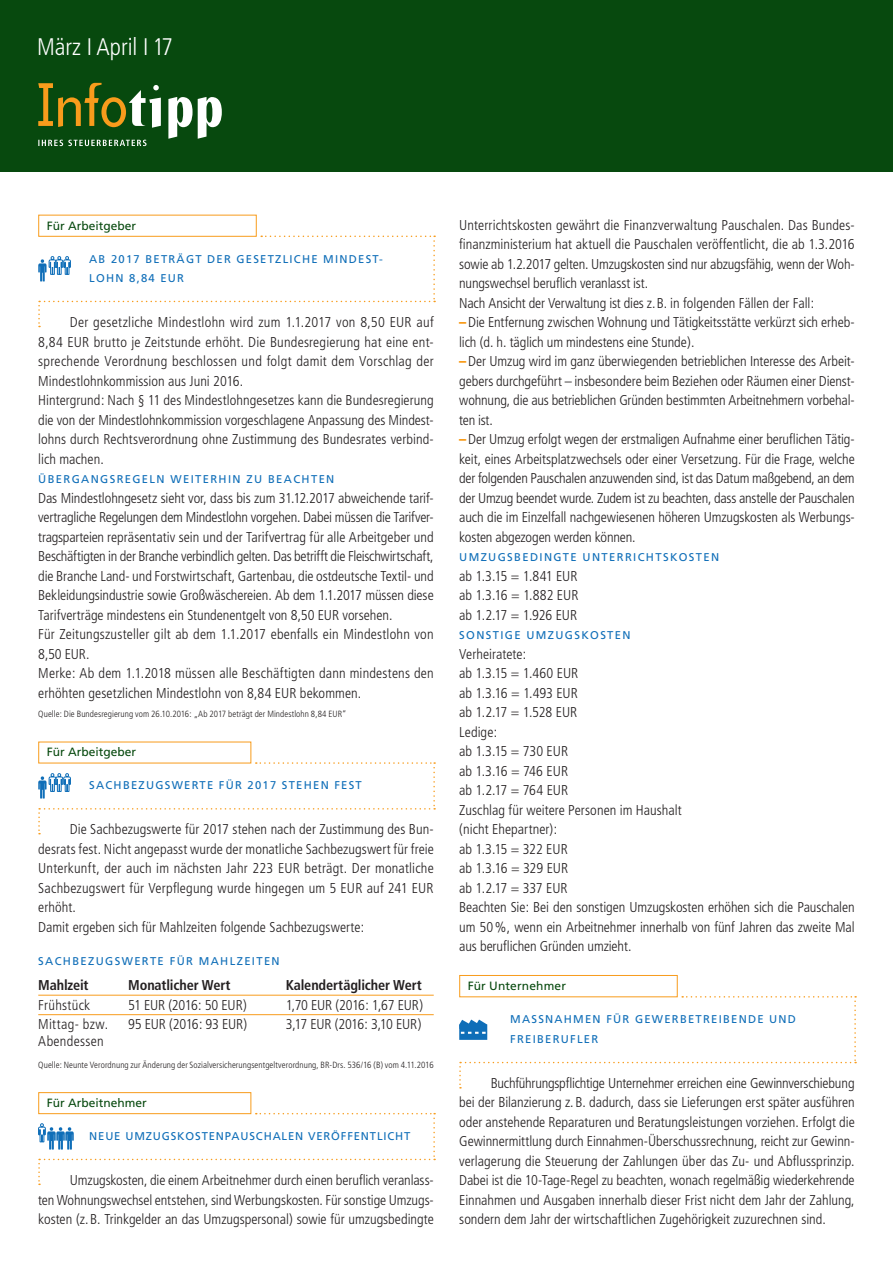
<style>
.page{position:relative;width:893px;height:1263px;background:#fff}
.page>*{position:absolute;margin:0;border:0;box-sizing:border-box;transform-origin:0 0}
.t1{font:300 condensed 24px "Frutiger";color:#fff}
.Fließtext{font:300 condensed 14.25px/19.5px "Frutiger";color:#231f20;text-align:justify}
.Fließtext-2{font:300 condensed 14.25px "Frutiger";letter-spacing:-.02em;color:#231f20}
.Fließtext-3{font:700 condensed 14.25px "Frutiger";letter-spacing:-.01em;color:#231f20}
.Fließtext-4{font:300 condensed 14.25px "Frutiger";letter-spacing:.02em;color:#231f20}
.Fließtext-5{font:12px "Frutiger";color:#07490e}
.Headline_Fließtext{font:11.25px/19.5px "Frutiger";letter-spacing:.11em;color:#0f6eb8}
.Headline_Fließtext-2{font:11.25px "Frutiger";letter-spacing:.075em;color:#0f6eb8}
.Fließtext-6{font:11.25px "Frutiger";letter-spacing:.11em;color:#0f6eb8}
.Fließtext-7{font:300 condensed 9px "Frutiger";letter-spacing:.01em;color:#231f20}
.s1{font-weight:900;color:#f89c1c}
</style>
<div class="page">
<hr style="left:38px;top:995px;width:396px;height:1px;background:#f89c1c">
<hr style="left:38px;top:1014px;width:396px;height:1px;background:#f89c1c">
<div style="left:0;top:0;width:893px;height:171px;background:#07490e"></div>
<svg style="left:38px;top:83px;width:184px;height:63px"></svg>
<svg style="left:38px;top:236px;width:397px;height:91px"></svg>
<div style="left:459px;top:975px;width:219px;height:22px;border:1px solid #f89c1c"></div>
<svg style="left:459px;top:996px;width:397px;height:92px"></svg>
<div style="left:38px;top:1092px;width:213px;height:22px;border:1px solid #f89c1c"></div>
<svg style="left:38px;top:1113px;width:397px;height:72px"></svg>
<svg style="left:38px;top:762px;width:397px;height:72px"></svg>
<p class="t1" style="left:37px;top:33px;width:137px">März I April I 17</p>
<p class="Fließtext-5" style="left:47px;top:218px;width:91px">Für Arbeitgeber</p>
<p class="Headline_Fließtext" style="left:89px;top:249px;width:295px">AB 2017 BETRÄGT DER GESETZLICHE MINDEST-<br>LOHN 8,84 EUR</p>
<p class="Fließtext" style="left:38px;top:313px;width:397px;text-indent:32px">Der gesetzliche Mindestlohn wird zum 1.1.2017 von 8,50 EUR auf 8,84 EUR brutto je Zeitstunde erhöht. Die Bundesregierung hat eine ent&shy;sprechende Verordnung beschlossen und folgt damit dem Vorschlag der Mindestlohnkommission aus Juni 2016.</p>
<p class="Fließtext" style="left:38px;top:391px;width:397px">Hintergrund: Nach § 11 des Mindestlohngesetzes kann die Bundesregierung die von der Mindestlohnkommission vorgeschlagene Anpassung des Mindest&shy;lohns durch Rechtsverordnung ohne Zustimmung des Bundesrates verbind&shy;lich machen.</p>
<p class="Headline_Fließtext" style="left:38px;top:469px;width:298px">ÜBERGANGSREGELN WEITERHIN ZU BEACHTEN</p>
<p class="Fließtext" style="left:38px;top:488px;width:397px">Das Mindestlohngesetz sieht vor, dass bis zum 31.12.2017 abweichende tarif&shy;vertragliche Regelungen dem Mindestlohn vorgehen. Dabei müssen die Tarifver&shy;tragsparteien repräsentativ sein und der Tarifvertrag für alle Arbeitgeber und Beschäftigten in der Branche verbindlich gelten. Das betrifft die Fleischwirtschaft, die Branche Land- und Forstwirtschaft, Gartenbau, die ostdeutsche Textil- und Bekleidungsindustrie sowie Großwäschereien. Ab dem 1.1.2017 müssen diese Tarifverträge mindestens ein Stundenentgelt von 8,50 EUR vorsehen.</p>
<p class="Fließtext" style="left:38px;top:625px;width:397px">Für Zeitungszusteller gilt ab dem 1.1.2017 ebenfalls ein Mindestlohn von<br>8,50 EUR.</p>
<p class="Fließtext" style="left:38px;top:664px;width:397px">Merke: Ab dem 1.1.2018 müssen alle Beschäftigten dann mindestens den erhöhten gesetzlichen Mindestlohn von 8,84 EUR bekommen.</p>
<p class="Fließtext-7" style="left:38px;top:709px;width:310px">Quelle: Die Bundesregierung vom 26.10.2016: „Ab 2017 beträgt der Mindestlohn 8,84 EUR“</p>
<p class="Fließtext-5" style="left:47px;top:745px;width:91px">Für Arbeitgeber</p>
<p class="Fließtext-6" style="left:89px;top:778px;width:274px">SACHBEZUGSWERTE FÜR 2017 STEHEN FEST</p>
<p class="Fließtext" style="left:38px;top:820px;width:397px;text-indent:32px">Die Sachbezugswerte für 2017 stehen nach der Zustimmung des Bun&shy;desrats fest. Nicht angepasst wurde der monatliche Sachbezugswert für freie Unterkunft, der auch im nächsten Jahr 223 EUR beträgt. Der monatliche Sachbezugswert für Verpflegung wurde hingegen um 5 EUR auf 241 EUR erhöht.</p>
<p class="Fließtext" style="left:38px;top:917px;width:328px">Damit ergeben sich für Mahlzeiten folgende Sachbezugswerte:</p>
<p class="Headline_Fließtext" style="left:38px;top:951px;width:243px">SACHBEZUGSWERTE FÜR MAHLZEITEN</p>
<p class="Fließtext-3" style="left:38px;top:977px;width:52px">Mahlzeit</p>
<p class="Fließtext-3" style="left:128px;top:977px;width:104px">Monatlicher Wert</p>
<p class="Fließtext-3" style="left:286px;top:977px;width:138px">Kalendertäglicher Wert</p>
<p class="Fließtext-4" style="left:38px;top:996px;width:54px">Frühstück</p>
<p class="Fließtext-2" style="left:128px;top:996px;width:120px">51 EUR (2016: 50 EUR)</p>
<p class="Fließtext-2" style="left:286px;top:996px;width:139px">1,70 EUR (2016: 1,67 EUR)</p>
<p class="Fließtext-4" style="left:38px;top:1016px;width:71px">Mittag- bzw.</p>
<p class="Fließtext-2" style="left:128px;top:1016px;width:121px">95 EUR (2016: 93 EUR)</p>
<p class="Fließtext-2" style="left:286px;top:1016px;width:137px">3,17 EUR (2016: 3,10 EUR)</p>
<p class="Fließtext-4" style="left:38px;top:1033px;width:67px">Abendessen</p>
<p class="Fließtext-7" style="left:38px;top:1060px;width:397px">Quelle: Neunte Verordnung zur Änderung der Sozialversicherungsentgeltverordnung, BR-Drs. 536/16 (B) vom 4.11.2016</p>
<p class="Fließtext-5" style="left:47px;top:1096px;width:102px">Für Arbeitnehmer</p>
<p class="Headline_Fließtext-2" style="left:89px;top:1129px;width:323px">NEUE UMZUGSKOSTENPAUSCHALEN VERÖFFENTLICHT</p>
<p class="Fließtext" style="left:38px;top:1171px;width:397px;text-indent:32px">Umzugskosten, die einem Arbeitnehmer durch einen beruflich veranlass&shy;ten Wohnungswechsel entstehen, sind Werbungskosten. Für sonstige Umzugs&shy;kosten (z.B. Trinkgelder an das Umzugspersonal) sowie für umzugsbedingte</p>
<p class="Fließtext" style="left:459px;top:215px;width:397px">Unterrichtskosten gewährt die Finanzverwaltung Pauschalen. Das Bundes&shy;finanzministerium hat aktuell die Pauschalen veröffentlicht, die ab 1.3.2016 sowie ab 1.2.2017 gelten. Umzugskosten sind nur abzugsfähig, wenn der Woh&shy;nungswechsel beruflich veranlasst ist.</p>
<p class="Fließtext" style="left:459px;top:293px;width:357px">Nach Ansicht der Verwaltung ist dies z.B. in folgenden Fällen der Fall:</p>
<p class="Fließtext" style="left:459px;top:313px;width:397px"><span class="s1">–</span>Die Entfernung zwischen Wohnung und Tätigkeitsstätte verkürzt sich erheb&shy;lich (d. h. täglich um mindestens eine Stunde).</p>
<p class="Fließtext" style="left:459px;top:352px;width:397px"><span class="s1">–</span>Der Umzug wird im ganz überwiegenden betrieblichen Interesse des Arbeit&shy;gebers durchgeführt – insbesondere beim Beziehen oder Räumen einer Dienst&shy;wohnung, die aus betrieblichen Gründen bestimmten Arbeitnehmern vorbehal&shy;ten ist.</p>
<p class="Fließtext" style="left:459px;top:430px;width:397px"><span class="s1">–</span>Der Umzug erfolgt wegen der erstmaligen Aufnahme einer beruflichen Tätig&shy;keit, eines Arbeitsplatzwechsels oder einer Versetzung. Für die Frage, welche der folgenden Pauschalen anzuwenden sind, ist das Datum maßgebend, an dem der Umzug beendet wurde. Zudem ist zu beachten, dass anstelle der Pauschalen auch die im Einzelfall nachgewiesenen höheren Umzugskosten als Werbungs&shy;kosten abgezogen werden können.</p>
<p class="Headline_Fließtext" style="left:459px;top:547px;width:261px">UMZUGSBEDINGTE UNTERRICHTSKOSTEN</p>
<p class="Fließtext" style="left:459px;top:566px;width:120px">ab 1.3.15 = 1.841 EUR</p>
<p class="Fließtext" style="left:459px;top:586px;width:121px">ab 1.3.16 = 1.882 EUR</p>
<p class="Fließtext" style="left:459px;top:605px;width:120px">ab 1.2.17 = 1.926 EUR</p>
<p class="Headline_Fließtext" style="left:459px;top:625px;width:173px">SONSTIGE UMZUGSKOSTEN</p>
<p class="Fließtext" style="left:459px;top:644px;width:69px">Verheiratete:</p>
<p class="Fließtext" style="left:459px;top:664px;width:121px">ab 1.3.15 = 1.460 EUR</p>
<p class="Fließtext" style="left:459px;top:683px;width:120px">ab 1.3.16 = 1.493 EUR</p>
<p class="Fließtext" style="left:459px;top:703px;width:120px">ab 1.2.17 = 1.528 EUR</p>
<p class="Fließtext" style="left:459px;top:722px;width:39px">Ledige:</p>
<p class="Fließtext" style="left:459px;top:742px;width:110px">ab 1.3.15 = 730 EUR</p>
<p class="Fließtext" style="left:459px;top:761px;width:110px">ab 1.3.16 = 746 EUR</p>
<p class="Fließtext" style="left:459px;top:781px;width:111px">ab 1.2.17 = 764 EUR</p>
<p class="Fließtext" style="left:459px;top:800px;width:224px">Zuschlag für weitere Personen im Haushalt</p>
<p class="Fließtext" style="left:459px;top:820px;width:99px">(nicht Ehepartner):</p>
<p class="Fließtext" style="left:459px;top:839px;width:110px">ab 1.3.15 = 322 EUR</p>
<p class="Fließtext" style="left:459px;top:859px;width:110px">ab 1.3.16 = 329 EUR</p>
<p class="Fließtext" style="left:459px;top:878px;width:110px">ab 1.2.17 = 337 EUR</p>
<p class="Fließtext" style="left:459px;top:898px;width:397px">Beachten Sie: Bei den sonstigen Umzugskosten erhöhen sich die Pauschalen um 50%, wenn ein Arbeitnehmer innerhalb von fünf Jahren das zweite Mal aus beruflichen Gründen umzieht.</p>
<p class="Fließtext-5" style="left:468px;top:979px;width:100px">Für Unternehmer</p>
<p class="Headline_Fließtext" style="left:510px;top:1009px;width:287px">MASSNAHMEN FÜR GEWERBETREIBENDE UND</p>
<p class="Headline_Fließtext" style="left:510px;top:1029px;width:89px">FREIBERUFLER</p>
<p class="Fließtext" style="left:459px;top:1073px;width:397px;text-indent:32px">Buchführungspflichtige Unternehmer erreichen eine Gewinnverschiebung bei der Bilanzierung z.B. dadurch, dass sie Lieferungen erst später ausführen oder anstehende Reparaturen und Beratungsleistungen vorziehen. Erfolgt die Gewinnermittlung durch Einnahmen-Überschussrechnung, reicht zur Gewinn&shy;verlagerung die Steuerung der Zahlungen über das Zu- und Abflussprinzip.<br>Dabei ist die 10-Tage-Regel zu beachten, wonach regelmäßig wiederkehrende Einnahmen und Ausgaben innerhalb dieser Frist nicht dem Jahr der Zahlung, sondern dem Jahr der wirtschaftlichen Zugehörigkeit zuzurechnen sind.</p>
</div>
